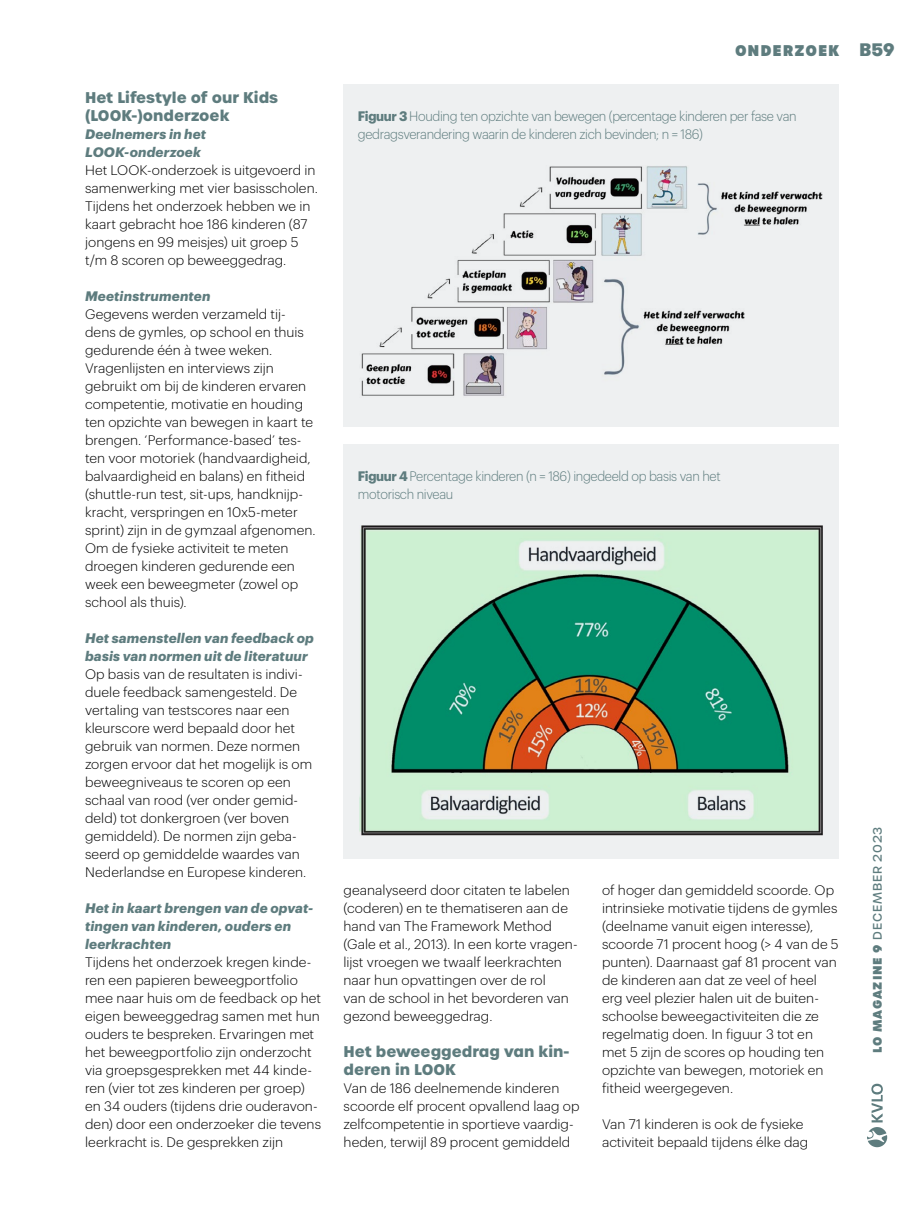
<style>
.page{position:relative;width:915px;height:1212px;background:#fff}
.page>*{position:absolute;margin:0;border:0;box-sizing:border-box;transform-origin:0 0}
.t1{font:700 15px/18px "Urbane";color:#5e7c7e}
.t2{font:800 15px "Urbane";letter-spacing:.06em;color:#5e7c7e}
.t3{font:300 13.5px/18px "Graphik";letter-spacing:.005em;color:#000}
.t4{font:300 13.5px/18px "Graphik";letter-spacing:-.025em;color:#5e7c7e;scale:.95 1}
.t5{font:italic 700 13.5px/18px "Graphik";letter-spacing:.01em;color:#5e7c7e}
.t6{font:500 12px "Urbane";letter-spacing:.075em;color:#5e7c7e}
.s1{font-family:"GT Walsheim Pro";font-weight:900;font-size:18px}
.s2{font-weight:700}
.s3{font-weight:800}
</style>
<div class="page">
<svg style="left:867px;top:1084px;width:19px;height:63px"></svg>
<div style="left:343px;top:85px;width:495px;height:342px;background:#eef0f1"></div>
<img style="left:361px;top:166px;width:461px;height:230px">
<div style="left:343px;top:445px;width:495px;height:414px;background:#eef0f1"></div>
<img style="left:359px;top:526px;width:463px;height:309px">
<p class="t1" style="left:85px;top:89px;width:194px">Het Lifestyle of our Kids (LOOK-)onderzoek</p>
<p class="t5" style="left:85px;top:124px;width:122px">Deelnemers in het<br>LOOK-onderzoek</p>
<p class="t3" style="left:85px;top:160px;width:234px">Het LOOK-onderzoek is uitgevoerd in samenwerking met vier basisscholen.<br>Tijdens het onderzoek hebben we in kaart gebracht hoe 186 kinderen (87 jongens en 99 meisjes) uit groep 5 t/m 8 scoren op beweeggedrag.</p>
<p class="t5" style="left:85px;top:286px;width:127px">Meetinstrumenten</p>
<p class="t3" style="left:85px;top:304px;width:232px">Gegevens werden verzameld tij&shy;dens de gymles, op school en thuis gedurende één à twee weken.<br>Vragenlijsten en interviews zijn gebruikt om bij de kinderen ervaren competentie, motivatie en houding ten opzichte van bewegen in kaart te brengen. ‘Performance-based’ tes&shy;ten voor motoriek (handvaardigheid, balvaardigheid en balans) en fitheid (shuttle-run test, sit-ups, handknijp&shy;kracht, verspringen en 10x5-meter sprint) zijn in de gymzaal afgenomen.<br>Om de fysieke activiteit te meten droegen kinderen gedurende een week een beweegmeter (zowel op school als thuis).</p>
<p class="t5" style="left:85px;top:628px;width:230px">Het samenstellen van feedback op basis van normen uit de literatuur</p>
<p class="t3" style="left:85px;top:664px;width:228px">Op basis van de resultaten is indivi&shy;duele feedback samengesteld. De vertaling van testscores naar een kleurscore werd bepaald door het gebruik van normen. Deze normen zorgen ervoor dat het mogelijk is om beweegniveaus te scoren op een schaal van rood (ver onder gemid&shy;deld) tot donkergroen (ver boven gemiddeld). De normen zijn geba&shy;seerd op gemiddelde waardes van Nederlandse en Europese kinderen.</p>
<p class="t5" style="left:85px;top:898px;width:230px">Het in kaart brengen van de opvat&shy;tingen van kinderen, ouders en leerkrachten</p>
<p class="t3" style="left:85px;top:952px;width:237px">Tijdens het onderzoek kregen kinde&shy;ren een papieren beweegportfolio mee naar huis om de feedback op het eigen beweeggedrag samen met hun ouders te bespreken. Ervaringen met het beweegportfolio zijn onderzocht via groepsgesprekken met 44 kinde&shy;ren (vier tot zes kinderen per groep) en 34 ouders (tijdens drie ouderavon&shy;den) door een onderzoeker die tevens leerkracht is. De gesprekken zijn</p>
<p class="t2" style="left:734px;top:40px;width:161px">ONDERZOEK <span class="s1">B59</span></p>
<p class="t4" style="left:358px;top:106px;width:463px"><span class="s2">Figuur 3</span> Houding ten opzichte van bewegen (percentage kinderen per fase van gedragsverandering waarin de kinderen zich bevinden; n = 186)</p>
<p class="t4" style="left:358px;top:466px;width:383px"><span class="s2">Figuur 4</span> Percentage kinderen (n = 186) ingedeeld op basis van het motorisch niveau</p>
<p class="t3" style="left:343px;top:880px;width:235px">geanalyseerd door citaten te labelen (coderen) en te thematiseren aan de hand van The Framework Method (Gale et al., 2013). In een korte vragen&shy;lijst vroegen we twaalf leerkrachten naar hun opvattingen over de rol<br>van de school in het bevorderen van gezond beweeggedrag.</p>
<p class="t1" style="left:343px;top:1043px;width:227px">Het beweeggedrag van kin&shy;deren in LOOK</p>
<p class="t3" style="left:343px;top:1078px;width:237px">Van de 186 deelnemende kinderen scoorde elf procent opvallend laag op zelfcompetentie in sportieve vaardig&shy;heden, terwijl 89 procent gemiddeld</p>
<p class="t3" style="left:602px;top:880px;width:238px">of hoger dan gemiddeld scoorde. Op intrinsieke motivatie tijdens de gymles (deelname vanuit eigen interesse), scoorde 71 procent hoog (&gt; 4 van de 5 punten). Daarnaast gaf 81 procent van de kinderen aan dat ze veel of heel erg veel plezier halen uit de buiten&shy;schoolse beweegactiviteiten die ze regelmatig doen. In figuur 3 tot en met 5 zijn de scores op houding ten opzichte van bewegen, motoriek en fitheid weergegeven.</p>
<p class="t3" style="left:602px;top:1114px;width:208px">Van 71 kinderen is ook de fysieke activiteit bepaald tijdens élke dag</p>
<p class="t6" style="left:869px;top:1053px;width:228px;rotate:-90deg"><span class="s3">LO MAGAZINE 9</span> DECEMBER 2023</p>
</div>
